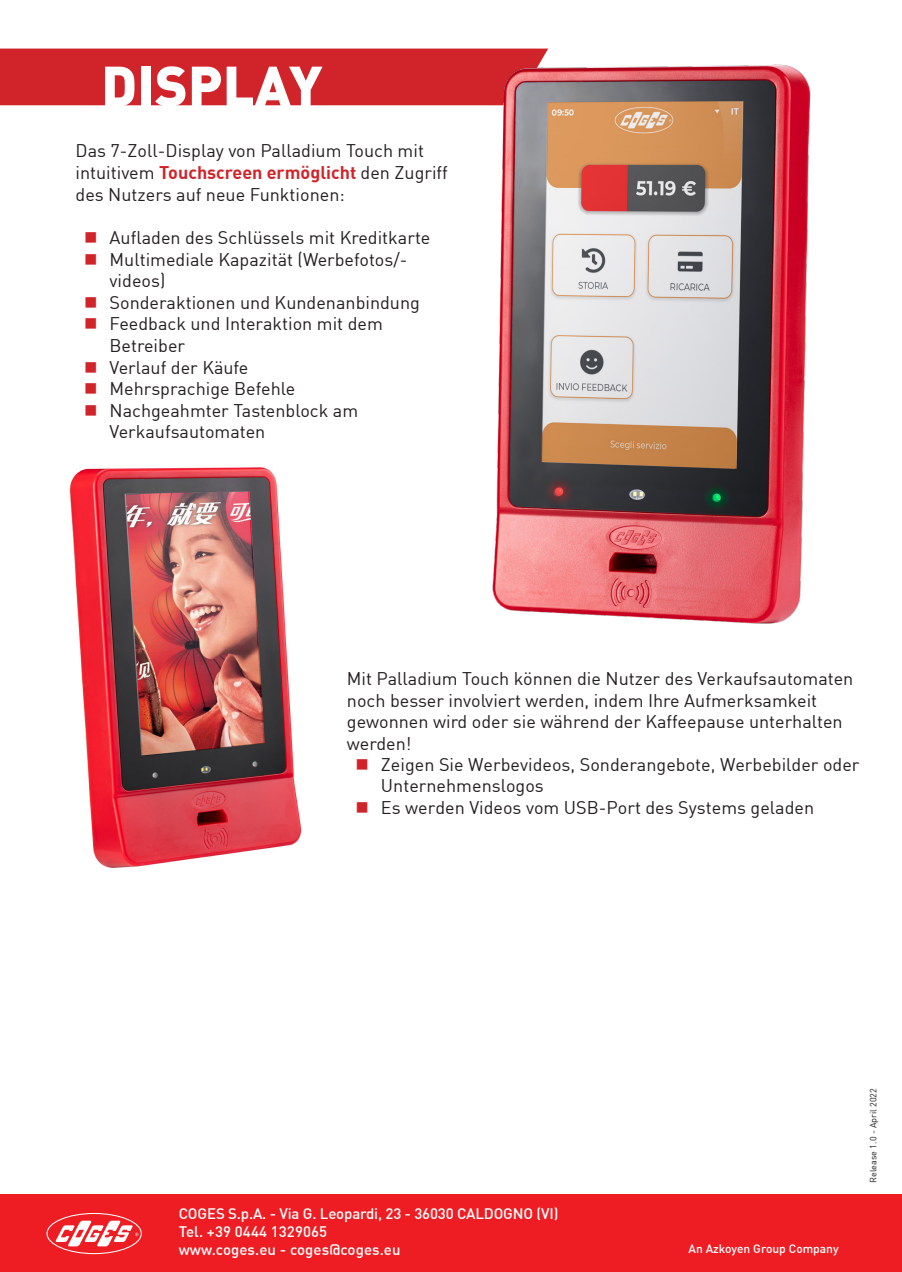
<style>
.page{position:relative;width:902px;height:1272px;background:#fff}
.page>*{position:absolute;margin:0;border:0;box-sizing:border-box;transform-origin:0 0}
.Testo{font:900 55.5px "DIN";color:#fff}
.Testo-2{font:18px/21.6px "DIN";color:#231f20}
.t1{font:500 15px "DIN";letter-spacing:-.01em;color:#fff}
.t2{font:500 12px "DIN";color:#fff}
.t3{font:9px "DIN";color:#231f20}
.s1{font-weight:700;color:#d1232a}
</style>
<div class="page">
<div style="left:0;top:49px;width:436px;height:56px;background:#d1232a"></div>
<img style="left:436px;top:48px;width:375px;height:576px">
<img style="left:69px;top:467px;width:233px;height:401px">
<div style="left:0;top:1194px;width:901px;height:77px;background:#ee1d23"></div>
<svg style="left:46px;top:1213px;width:96px;height:40px"></svg>
<p class="Testo" style="left:101px;top:49px;width:223px">DISPLAY</p>
<p class="Testo-2" style="left:76px;top:140px;width:374px">Das 7-Zoll-Display von Palladium Touch mit intuitivem <span class="s1">Touchscreen ermöglicht</span> den Zugriff des Nutzers auf neue Funktionen:</p>
<p class="Testo-2" style="left:110px;top:226px;width:322px">Aufladen des Schlüssels mit Kreditkarte</p>
<p class="Testo-2" style="left:110px;top:248px;width:299px">Multimediale Kapazität (Werbefotos/- videos)</p>
<p class="Testo-2" style="left:110px;top:291px;width:312px">Sonderaktionen und Kundenanbindung</p>
<p class="Testo-2" style="left:110px;top:313px;width:275px">Feedback und Interaktion mit dem<br>Betreiber</p>
<p class="Testo-2" style="left:110px;top:356px;width:140px">Verlauf der Käufe</p>
<p class="Testo-2" style="left:110px;top:377px;width:187px">Mehrsprachige Befehle</p>
<p class="Testo-2" style="left:110px;top:399px;width:250px">Nachgeahmter Tastenblock am<br>Verkaufsautomaten</p>
<p class="Testo-2" style="left:347px;top:667px;width:508px">Mit Palladium Touch können die Nutzer des Verkaufsautomaten noch besser involviert werden, indem Ihre Aufmerksamkeit gewonnen wird oder sie während der Kaffeepause unterhalten werden!</p>
<p class="Testo-2" style="left:381px;top:754px;width:480px;line-height:21.1px">Zeigen Sie Werbevideos, Sonderangebote, Werbebilder oder<br>Unternehmenslogos<br>Es werden Videos vom USB-Port des Systems geladen</p>
<p class="t1" style="left:179px;top:1203px;width:381px">COGES S.p.A. - Via G. Leopardi, 23 - 36030 CALDOGNO (VI)</p>
<p class="t1" style="left:179px;top:1221px;width:150px">Tel. +39 0444 1329065</p>
<p class="t1" style="left:179px;top:1239px;width:223px">www.coges.eu - coges@coges.eu</p>
<p class="t2" style="left:688px;top:1240px;width:152px">An Azkoyen Group Company</p>
<p class="t3" style="left:867px;top:1182px;width:96px;rotate:-90deg">Release 1.0 - April 2022</p>
</div>
